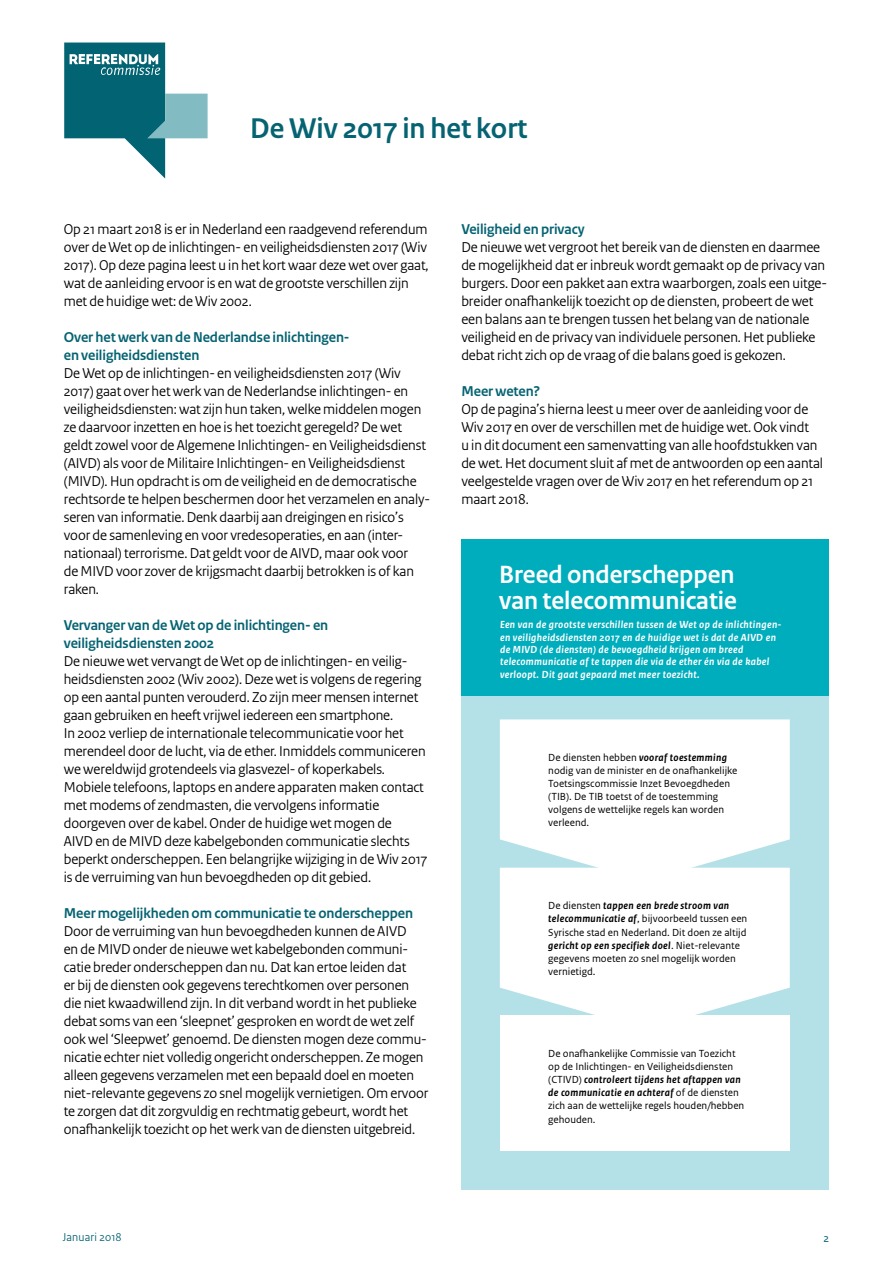
<style>
.page{position:relative;width:893px;height:1263px;background:#fff}
.page>*{position:absolute;margin:0;border:0;box-sizing:border-box;transform-origin:0 0}
.t1{font:700 30px "Rijksoverheid Sans Heading";color:#056372}
.t2{font:700 26.25px/26.2px "Rijksoverheid Sans Heading";color:#fff}
.t3{font:15px/18px "Rijksoverheid Sans Heading";letter-spacing:-.005em;color:#000}
.t4{font:700 15px/18px "Rijksoverheid Sans Heading";letter-spacing:-.005em;color:#056372}
.t5{font:12px "Rijksoverheid Sans Heading";letter-spacing:.02em;color:#056372}
.t6{font:12px "Rijksoverheid Sans Text";color:#056372}
.t7{font:10.8px/13.2px "Rijksoverheid Sans Text";color:#000}
.t8{font:italic 700 10.8px/12.3px "Rijksoverheid Sans Text";letter-spacing:.03em;color:#fff}
.s1{font-weight:700;font-style:italic}
</style>
<div class="page">
<svg style="left:64px;top:43px;width:144px;height:136px"></svg>
<div style="left:461px;top:540px;width:368px;height:649px;background:#b4e1e7"></div>
<div style="left:461px;top:540px;width:368px;height:156px;background:#00adbd"></div>
<div style="left:500px;top:1015px;width:290px;height:136px;background:#fff"></div>
<svg style="left:500px;top:881px;width:290px;height:134px;background:#f9fcfd"></svg>
<svg style="left:500px;top:719px;width:290px;height:162px;background:#fafdfd"></svg>
<h1 class="t1" style="left:250px;top:112px;width:279px">De Wiv 2017 in het kort</h1>
<p class="t3" style="left:64px;top:220px;width:366px">Op 21 maart 2018 is er in Nederland een raadgevend referendum over de Wet op de inlichtingen- en veiligheidsdiensten 2017 (Wiv 2017). Op deze pagina leest u in het kort waar deze wet over gaat, wat de aanleiding ervoor is en wat de grootste verschillen zijn met de huidige wet: de Wiv 2002.</p>
<p class="t4" style="left:64px;top:328px;width:287px">Over het werk van de Nederlandse inlichtingen&shy;en veiligheidsdiensten</p>
<p class="t3" style="left:64px;top:364px;width:368px">De Wet op de inlichtingen- en veiligheidsdiensten 2017 (Wiv 2017) gaat over het werk van de Nederlandse inlichtingen- en veiligheidsdiensten: wat zijn hun taken, welke middelen mogen ze daarvoor inzetten en hoe is het toezicht geregeld? De wet geldt zowel voor de Algemene Inlichtingen- en Veiligheidsdienst (AIVD) als voor de Militaire Inlichtingen- en Veiligheidsdienst (MIVD). Hun opdracht is om de veiligheid en de democratische rechtsorde te helpen beschermen door het verzamelen en analy&shy;seren van informatie. Denk daarbij aan dreigingen en risico’s voor de samenleving en voor vredesoperaties, en aan (inter&shy;nationaal) terrorisme. Dat geldt voor de AIVD, maar ook voor<br>de MIVD voor zover de krijgsmacht daarbij betrokken is of kan raken.</p>
<p class="t4" style="left:64px;top:616px;width:266px">Vervanger van de Wet op de inlichtingen- en veiligheidsdiensten 2002</p>
<p class="t3" style="left:64px;top:652px;width:365px">De nieuwe wet vervangt de Wet op de inlichtingen- en veilig&shy;heidsdiensten 2002 (Wiv 2002). Deze wet is volgens de regering op een aantal punten verouderd. Zo zijn meer mensen internet gaan gebruiken en heeft vrijwel iedereen een smartphone.<br>In 2002 verliep de internationale telecommunicatie voor het merendeel door de lucht, via de ether. Inmiddels communiceren we wereldwijd grotendeels via glasvezel- of koperkabels.<br>Mobiele telefoons, laptops en andere apparaten maken contact met modems of zendmasten, die vervolgens informatie doorgeven over de kabel. Onder de huidige wet mogen de<br>AIVD en de MIVD deze kabelgebonden communicatie slechts beperkt onderscheppen. Een belangrijke wijziging in de Wiv 2017 is de verruiming van hun bevoegdheden op dit gebied.</p>
<p class="t4" style="left:64px;top:904px;width:351px">Meer mogelijkheden om communicatie te onderscheppen</p>
<p class="t3" style="left:64px;top:922px;width:366px">Door de verruiming van hun bevoegdheden kunnen de AIVD<br>en de MIVD onder de nieuwe wet kabelgebonden communi&shy;catie breder onderscheppen dan nu. Dat kan ertoe leiden dat<br>er bij de diensten ook gegevens terechtkomen over personen die niet kwaadwillend zijn. In dit verband wordt in het publieke debat soms van een ‘sleepnet’ gesproken en wordt de wet zelf ook wel ‘Sleepwet’ genoemd. De diensten mogen deze commu&shy;nicatie echter niet volledig ongericht onderscheppen. Ze mogen alleen gegevens verzamelen met een bepaald doel en moeten niet-relevante gegevens zo snel mogelijk vernietigen. Om ervoor te zorgen dat dit zorgvuldig en rechtmatig gebeurt, wordt het onafhankelijk toezicht op het werk van de diensten uitgebreid.</p>
<p class="t4" style="left:461px;top:220px;width:125px">Veiligheid en privacy</p>
<p class="t3" style="left:461px;top:238px;width:367px">De nieuwe wet vergroot het bereik van de diensten en daarmee de mogelijkheid dat er inbreuk wordt gemaakt op de privacy van burgers. Door een pakket aan extra waarborgen, zoals een uitge&shy;breider onafhankelijk toezicht op de diensten, probeert de wet een balans aan te brengen tussen het belang van de nationale veiligheid en de privacy van individuele personen. Het publieke debat richt zich op de vraag of die balans goed is gekozen.</p>
<p class="t4" style="left:461px;top:382px;width:80px">Meer weten?</p>
<p class="t3" style="left:461px;top:400px;width:363px">Op de pagina’s hierna leest u meer over de aanleiding voor de Wiv 2017 en over de verschillen met de huidige wet. Ook vindt<br>u in dit document een samenvatting van alle hoofdstukken van de wet. Het document sluit af met de antwoorden op een aantal veelgestelde vragen over de Wiv 2017 en het referendum op 21 maart 2018.</p>
<h2 class="t2" style="left:499px;top:562px;width:239px">Breed onderscheppen van telecommunicatie</h2>
<p class="t8" style="left:500px;top:619px;width:283px">Een van de grootste verschillen tussen de Wet op de inlichtingen&shy;en veiligheidsdiensten 2017 en de huidige wet is dat de AIVD en de MIVD (de diensten) de bevoegdheid krijgen om breed telecommunicatie af te tappen die via de ether én via de kabel verloopt. Dit gaat gepaard met meer toezicht.</p>
<p class="t7" style="left:548px;top:751px;width:191px">De diensten hebben <span class="s1">vooraf toestemming </span>nodig van de minister en de onafhankelijke Toetsingscommissie Inzet Bevoegdheden (TIB). De TIB toetst of de toestemming volgens de wettelijke regels kan worden verleend.</p>
<p class="t7" style="left:548px;top:899px;width:201px">De diensten <span class="s1">tappen een brede stroom van telecommunicatie af</span>, bijvoorbeeld tussen een Syrische stad en Nederland. Dit doen ze altijd <span class="s1">gericht op een specifiek doel</span>. Niet-relevante gegevens moeten zo snel mogelijk worden vernietigd.</p>
<p class="t7" style="left:548px;top:1047px;width:198px">De onafhankelijke Commissie van Toezicht op de Inlichtingen- en Veiligheidsdiensten (CTIVD) <span class="s1">controleert tijdens het aftappen van de communicatie en achteraf</span> of de diensten zich aan de wettelijke regels houden/hebben gehouden.</p>
<p class="t5" style="left:63px;top:1230px;width:61px">Januari 2018</p>
<p class="t6" style="left:823px;top:1231px;width:7px">2</p>
</div>
